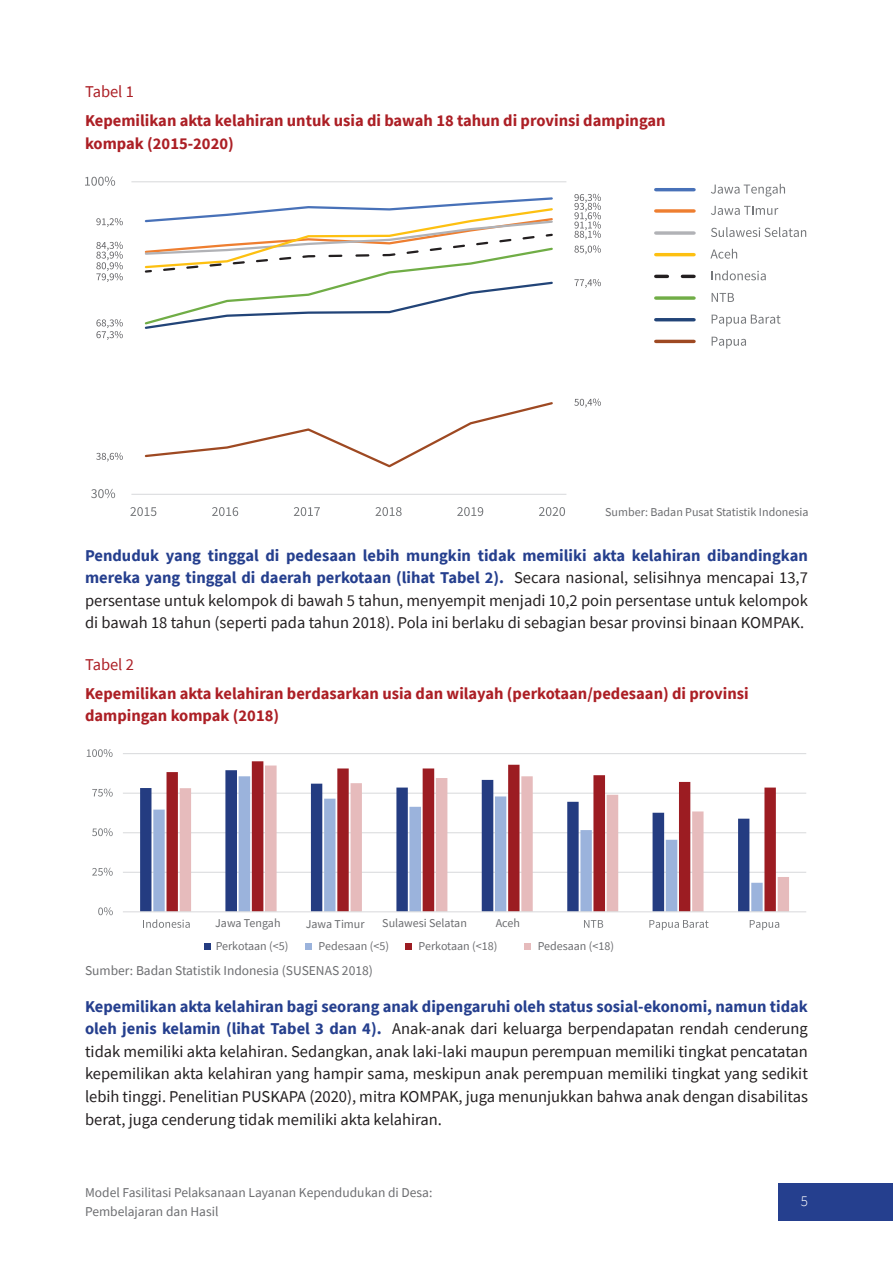
<style>
.page{position:relative;width:893px;height:1263px;background:#fff}
.page>*{position:absolute;margin:0;border:0;box-sizing:border-box;transform-origin:0 0}
.t1{font:16.5px/22.5px "Source Sans Pro";color:#231f20;text-align:justify}
.t2{font:700 16.5px/22.5px "Source Sans Pro";color:#ac1f25}
.t3{font:16.5px "Source Sans Pro";color:#ac1f25}
.t4{font:300 15px "Source Sans Pro";color:#fff}
.t5{font:13.5px/19.5px "Source Sans Pro";color:#6c6d70}
.t6{font:12px/23px "Source Sans Pro";color:#6c6d70}
.s1{font-weight:700;color:#253f8e}
</style>
<div class="page">
<div style="left:778px;top:1183px;width:115px;height:38px;background:#253f8e"></div>
<hr style="left:656px;top:340px;width:38px;height:3px;background:#9e4922">
<svg style="left:712px;top:337px;width:34px;height:11px"></svg>
<hr style="left:656px;top:188px;width:38px;height:3px;background:#4871b8">
<svg style="left:711px;top:184px;width:74px;height:13px"></svg>
<svg style="left:656px;top:209px;width:38px;height:4px"></svg>
<svg style="left:711px;top:206px;width:67px;height:9px"></svg>
<svg style="left:656px;top:231px;width:38px;height:4px"></svg>
<svg style="left:711px;top:227px;width:95px;height:10px"></svg>
<hr style="left:656px;top:253px;width:38px;height:3px;background:#fdc011">
<svg style="left:710px;top:249px;width:27px;height:10px"></svg>
<svg style="left:656px;top:275px;width:38px;height:3px"></svg>
<svg style="left:712px;top:270px;width:54px;height:10px"></svg>
<hr style="left:656px;top:318px;width:38px;height:3px;background:#224478">
<svg style="left:712px;top:315px;width:69px;height:11px"></svg>
<svg style="left:656px;top:296px;width:38px;height:4px"></svg>
<svg style="left:712px;top:293px;width:22px;height:9px"></svg>
<hr style="left:131px;top:181px;width:435px;height:1px;background:#dcdddf">
<svg style="left:144px;top:197px;width:409px;height:132px"></svg>
<svg style="left:144px;top:402px;width:409px;height:66px"></svg>
<svg style="left:96px;top:218px;width:27px;height:9px"></svg>
<svg style="left:96px;top:242px;width:27px;height:40px"></svg>
<svg style="left:574px;top:194px;width:27px;height:45px"></svg>
<svg style="left:574px;top:245px;width:27px;height:9px"></svg>
<svg style="left:96px;top:319px;width:27px;height:21px"></svg>
<svg style="left:574px;top:279px;width:27px;height:9px"></svg>
<svg style="left:96px;top:453px;width:27px;height:9px"></svg>
<svg style="left:574px;top:399px;width:27px;height:8px"></svg>
<svg style="left:85px;top:176px;width:30px;height:10px"></svg>
<svg style="left:91px;top:489px;width:24px;height:9px"></svg>
<hr style="left:131px;top:494px;width:435px;height:1px;background:#dcdddf">
<svg style="left:130px;top:507px;width:26px;height:9px"></svg>
<svg style="left:212px;top:507px;width:26px;height:9px"></svg>
<svg style="left:294px;top:507px;width:26px;height:9px"></svg>
<svg style="left:376px;top:507px;width:26px;height:9px"></svg>
<svg style="left:457px;top:507px;width:26px;height:9px"></svg>
<svg style="left:539px;top:507px;width:26px;height:9px"></svg>
<hr style="left:123px;top:753px;width:683px;height:1px;background:#dcdddf">
<hr style="left:123px;top:793px;width:683px;height:1px;background:#dcdddf">
<hr style="left:123px;top:832px;width:683px;height:1px;background:#dcdddf">
<hr style="left:123px;top:872px;width:683px;height:1px;background:#dcdddf">
<svg style="left:140px;top:772px;width:27px;height:139px;fill:#243c81"></svg>
<svg style="left:153px;top:776px;width:14px;height:135px;fill:#9bb3dc"></svg>
<svg style="left:167px;top:761px;width:353px;height:150px"></svg>
<svg style="left:180px;top:765px;width:609px;height:146px"></svg>
<hr style="left:123px;top:911px;width:683px;height:1px;background:#dcdddf">
<svg style="left:98px;top:907px;width:15px;height:8px"></svg>
<svg style="left:92px;top:868px;width:21px;height:8px"></svg>
<svg style="left:92px;top:828px;width:21px;height:8px"></svg>
<svg style="left:92px;top:789px;width:21px;height:7px"></svg>
<svg style="left:87px;top:749px;width:26px;height:8px"></svg>
<svg style="left:143px;top:919px;width:47px;height:9px"></svg>
<svg style="left:584px;top:920px;width:19px;height:8px"></svg>
<svg style="left:649px;top:920px;width:59px;height:10px"></svg>
<svg style="left:750px;top:920px;width:29px;height:10px"></svg>
<div style="left:204px;top:943px;width:7px;height:6px;background:#243c81"></div>
<svg style="left:305px;top:943px;width:6px;height:6px"></svg>
<div style="left:405px;top:943px;width:7px;height:6px;background:#9c1c22"></div>
<svg style="left:525px;top:943px;width:6px;height:6px"></svg>
<p class="t3" style="left:85px;top:81px;width:50px">Tabel 1</p>
<p class="t2" style="left:85px;top:109px;width:582px">Kepemilikan akta kelahiran untuk usia di bawah 18 tahun di provinsi dampingan kompak (2015-2020)</p>
<p class="t6" style="left:605px;top:501px;width:205px">Sumber: Badan Pusat Statistik Indonesia</p>
<p class="t1" style="left:85px;top:544px;width:724px"><span class="s1">Penduduk yang tinggal di pedesaan lebih mungkin tidak memiliki akta kelahiran dibandingkan mereka yang tinggal di daerah perkotaan (lihat Tabel 2).</span> Secara nasional, selisihnya mencapai 13,7 persentase untuk kelompok di bawah 5 tahun, menyempit menjadi 10,2 poin persentase untuk kelompok di bawah 18 tahun (seperti pada tahun 2018). Pola ini berlaku di sebagian besar provinsi binaan KOMPAK.</p>
<p class="t3" style="left:85px;top:654px;width:50px">Tabel 2</p>
<p class="t2" style="left:85px;top:682px;width:665px">Kepemilikan akta kelahiran berdasarkan usia dan wilayah (perkotaan/pedesaan) di provinsi dampingan kompak (2018)</p>
<p class="t6" style="left:215px;top:912px;width:75px">Jawa Tengah<br>Perkotaan (&lt;5)</p>
<p class="t6" style="left:306px;top:912px;width:60px">Jawa Timur</p>
<p class="t6" style="left:382px;top:912px;width:86px">Sulawesi Selatan</p>
<p class="t6" style="left:496px;top:912px;width:26px">Aceh</p>
<p class="t6" style="left:319px;top:935px;width:72px">Pedesaan (&lt;5)</p>
<p class="t6" style="left:419px;top:935px;width:80px">Perkotaan (&lt;18)</p>
<p class="t6" style="left:538px;top:935px;width:78px">Pedesaan (&lt;18)</p>
<p class="t5" style="left:85px;top:961px;width:289px">Sumber: Badan Statistik Indonesia (SUSENAS 2018)</p>
<p class="t1" style="left:85px;top:995px;width:724px"><span class="s1">Kepemilikan akta kelahiran bagi seorang anak dipengaruhi oleh status sosial-ekonomi, namun tidak oleh jenis kelamin (lihat Tabel 3 dan 4).</span> Anak-anak dari keluarga berpendapatan rendah cenderung tidak memiliki akta kelahiran. Sedangkan, anak laki-laki maupun perempuan memiliki tingkat pencatatan kepemilikan akta kelahiran yang hampir sama, meskipun anak perempuan memiliki tingkat yang sedikit lebih tinggi. Penelitian PUSKAPA (2020), mitra KOMPAK, juga menunjukkan bahwa anak dengan disabilitas berat, juga cenderung tidak memiliki akta kelahiran.</p>
<p class="t5" style="left:85px;top:1182px;width:349px">Model Fasilitasi Pelaksanaan Layanan Kependudukan di Desa:<br>Pembelajaran dan Hasil</p>
<p class="t4" style="left:801px;top:1192px;width:9px">5</p>
</div>
